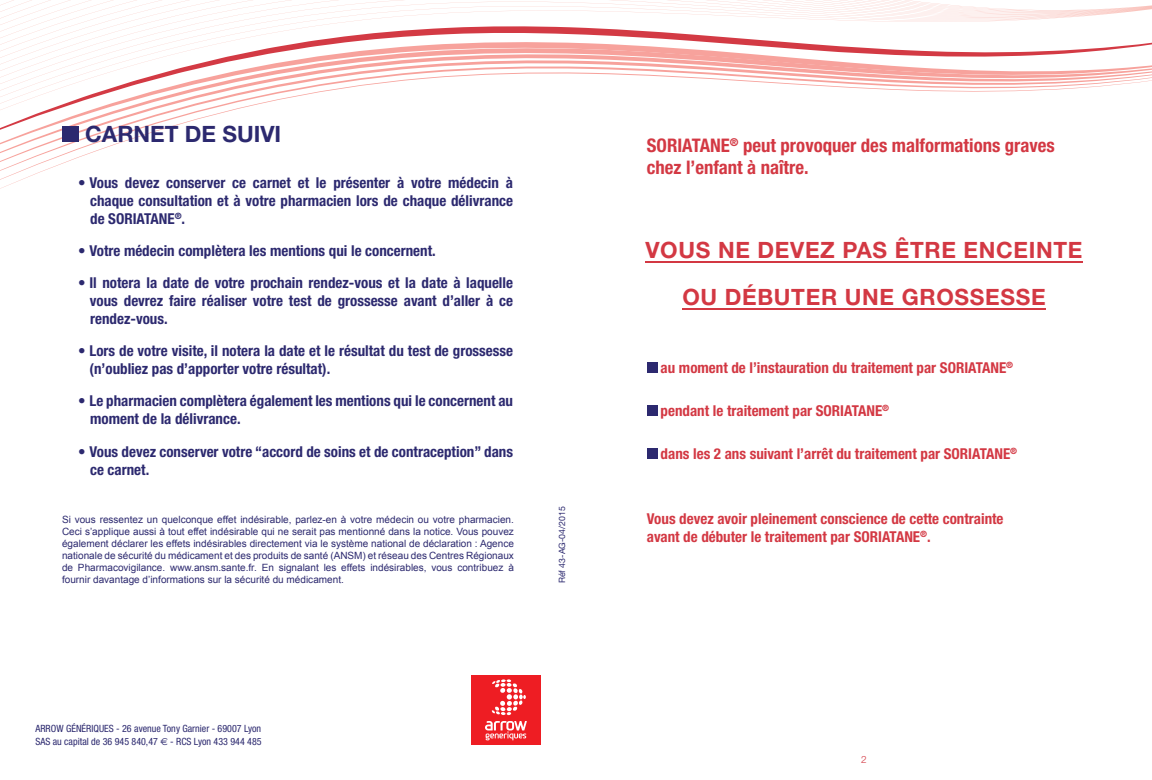
<style>
.page{position:relative;width:1152px;height:780px;background:#fff}
.page>*{position:absolute;margin:0;border:0;box-sizing:border-box;transform-origin:0 0}
.t1{font:700 22.5px/47.5px "Helvetica Neue";letter-spacing:.03em;color:#d33843;text-align:center}
.t2{font:700 22.5px "Helvetica Neue";color:#2c296f}
.t3{font:700 condensed 18.75px/22.5px "Helvetica Neue";color:#d33843}
.t4{font:700 condensed 15px/18px "Helvetica Neue";color:#2c296f}
.t5{font:700 condensed 15px/18px "Helvetica Neue";color:#d33843}
.t6{font:10px/12px "Arial";color:#2c296f;text-align:justify}
.t7{font:condensed 10px/12.5px "Helvetica Neue";color:#2c296f}
.t8{font:300 10px "Helvetica Neue";color:#d33843}
.t9{font:8.75px "Helvetica Neue";color:#2c296f}
.s1{font-weight:400}
.s2{font-family:"Euro Sans";font-stretch:normal}
</style>
<div class="page">
<svg style="left:0;top:110px;width:233px;height:46px"></svg>
<svg style="left:0;top:0;width:1152px;height:110px"></svg>
<svg style="left:906px;top:0;width:246px;height:34px"></svg>
<div style="left:647px;top:362px;width:10px;height:10px;background:#2c296f"></div>
<div style="left:647px;top:405px;width:10px;height:11px;background:#2c296f"></div>
<div style="left:647px;top:448px;width:10px;height:11px;background:#2c296f"></div>
<hr style="left:645px;top:261px;width:437px;height:1px;background:#d33843">
<hr style="left:682px;top:308px;width:363px;height:1px;background:#d33843">
<div style="left:62px;top:126px;width:17px;height:16px;background:#2c296f"></div>
<div style="left:471px;top:675px;width:69px;height:69px;background:#ee1d23"></div>
<svg style="left:485px;top:721px;width:42px;height:19px"></svg>
<svg style="left:491px;top:679px;width:35px;height:36px"></svg>
<h1 class="t2" style="left:85px;top:120px;width:197px">CARNET DE SUIVI</h1>
<p class="t4" style="left:90px;top:173px;width:424px;text-align:justify;text-indent:-12px">• Vous devez conserver ce carnet et le présenter à votre médecin à chaque consultation et à votre pharmacien lors de chaque délivrance de SORIATANE<sup>®</sup>.</p>
<p class="t4" style="left:78px;top:241px;width:359px"><span class="s1">•</span> Votre médecin complètera les mentions qui le concernent.</p>
<p class="t4" style="left:90px;top:273px;width:425px;text-align:justify;text-indent:-12px">• Il notera la date de votre prochain rendez-vous et la date à laquelle vous devrez faire réaliser votre test de grossesse avant d’aller à ce rendez-vous.</p>
<p class="t4" style="left:90px;top:341px;width:425px;text-indent:-11px">• Lors de votre visite, il notera la date et le résultat du test de grossesse (n’oubliez pas d’apporter votre résultat).</p>
<p class="t4" style="left:90px;top:392px;width:424px;text-indent:-12px">• Le pharmacien complètera également les mentions qui le concernent au moment de la délivrance.</p>
<p class="t4" style="left:90px;top:442px;width:424px;text-indent:-12px"><span class="s1">•</span> Vous devez conserver votre “accord de soins et de contraception” dans ce carnet.</p>
<p class="t6" style="left:62px;top:514px;width:453px">Si vous ressentez un quelconque effet indésirable, parlez-en à votre médecin ou votre pharmacien.<br>Ceci s’applique aussi à tout effet indésirable qui ne serait pas mentionné dans la notice. Vous pouvez également déclarer les effets indésirables directement via le système national de déclaration : Agence nationale de sécurité du médicament et des produits de santé (ANSM) et réseau des Centres Régionaux de Pharmacovigilance. www.ansm.sante.fr. En signalant les effets indésirables, vous contribuez à fournir davantage d’informations sur la sécurité du médicament.</p>
<p class="t9" style="left:557px;top:583px;width:78px;rotate:-90deg">Réf 43-AG-04/2015</p>
<p class="t7" style="left:35px;top:722px;width:228px">ARROW GÉNÉRIQUES - 26 avenue Tony Garnier - 69007 Lyon<br>SAS au capital de 36 945 840,47 <span class="s2">€</span> - RCS Lyon 433 944 485</p>
<p class="t3" style="left:647px;top:134px;width:409px">SORIATANE<sup>®</sup> peut provoquer des malformations graves chez l’enfant à naître.</p>
<h1 class="t1" style="left:645px;top:225px;width:438px">VOUS NE DEVEZ PAS ÊTRE ENCEINTE<br>OU DÉBUTER UNE GROSSESSE</h1>
<p class="t5" style="left:660px;top:358px;width:354px">au moment de l’instauration du traitement par SORIATANE<sup>®</sup></p>
<p class="t5" style="left:660px;top:401px;width:230px">pendant le traitement par SORIATANE<sup>®</sup></p>
<p class="t5" style="left:660px;top:444px;width:358px">dans les 2 ans suivant l’arrêt du traitement par SORIATANE<sup>®</sup></p>
<p class="t5" style="left:647px;top:509px;width:358px">Vous devez avoir pleinement conscience de cette contrainte avant de débuter le traitement par SORIATANE<sup>®</sup>.</p>
<p class="t8" style="left:861px;top:753px;width:7px">2</p>
</div>
